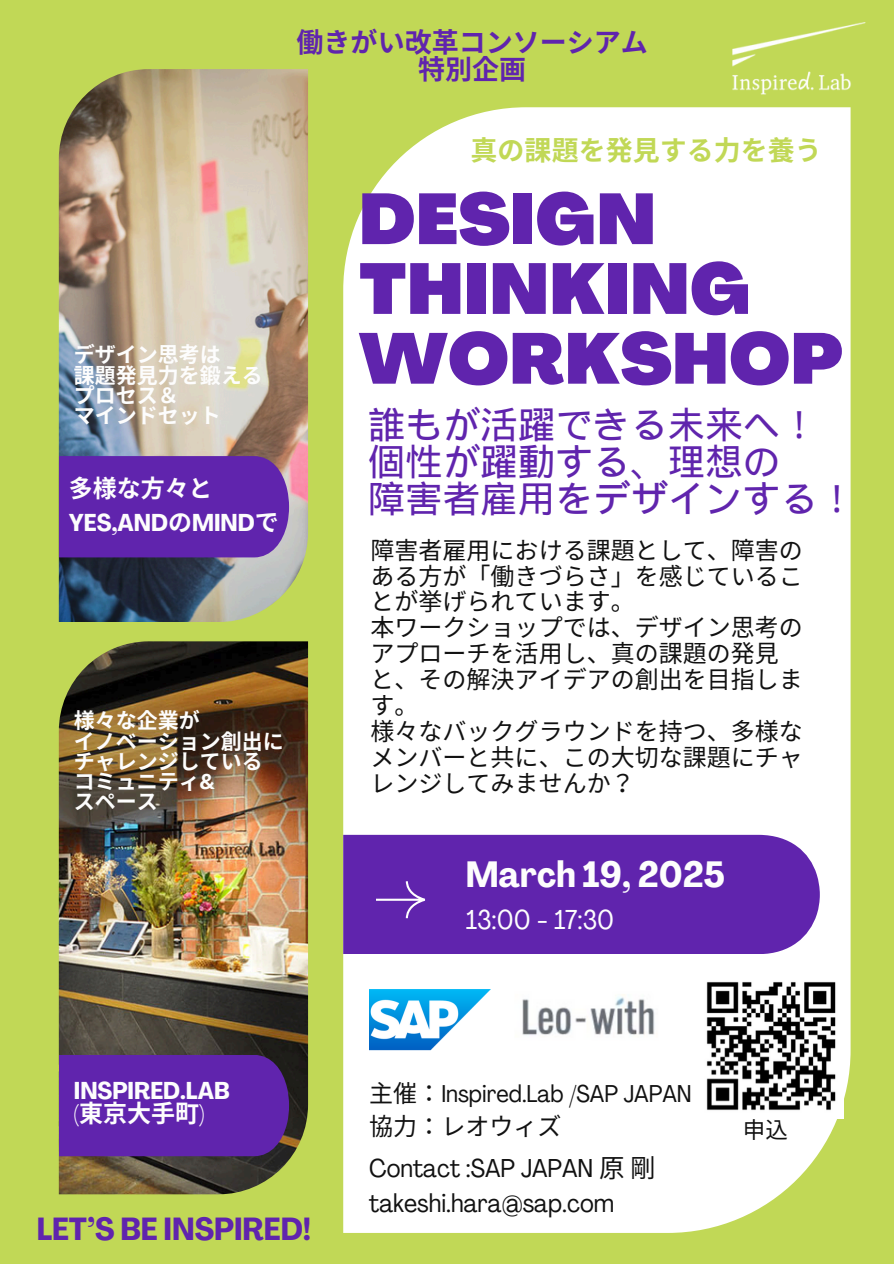
<style>
.page{position:relative;width:894px;height:1264px;background:#fff}
.page>*{position:absolute;margin:0;border:0;box-sizing:border-box;transform-origin:0 0}
.t1{font:900 70.5px/69.8px "Agrandir";color:#6024ad}
.t2{font:37.5px/37.2px "Wen Quan Yi Micro Hei";color:#6024ad}
.t3{font:700 condensed 36px "Agrandir";color:#fdfdfd}
.t4{font:700 condensed 31.5px "Agrandir";color:#6024ad}
.t5{font:700 27px/27px "Noto Sans CJ Ksc";color:#6024ad;text-align:center}
.t6{font:700 27px "Noto Sans CJ Ksc";color:#c1d856}
.t7{font:condensed 27px "Agrandir";color:#fdfdfd}
.t8{font:condensed 25.5px/34.8px "Agrandir";color:#111}
.t9{font:24px/25.8px "Noto Sans CJ Ksc";color:#111;text-align:justify}
.t10{font:700 condensed 24px "Agrandir";color:#fdfdfd}
.t11{font:condensed 24px "Agrandir";color:#111}
.t12{font:700 24px "Noto Sans CJ Ksc";color:#fdfdfd}
.t13{font:22.5px "Noto Sans CJ Ksc";color:#111}
.t14{font:700 21px "Noto Sans CJ Ksc";color:#fdfdfd}
.s1{font-family:"Noto Sans CJ Ksc";font-stretch:normal}
.s2{font-family:"Agrandir";font-stretch:condensed}
</style>
<div class="page">
<div style="left:0;top:0;width:893px;height:1263px;background:#c1d856"></div>
<img style="left:59px;top:69px;width:249px;height:553px">
<img style="left:59px;top:641px;width:249px;height:553px">
<div style="left:343px;top:107px;width:507px;height:1125px;background:#fff"></div>
<div style="left:343px;top:834px;width:476px;height:120px;background:#6024ad"></div>
<svg style="left:376px;top:881px;width:49px;height:37px;background:#723cb6"></svg>
<img style="left:369px;top:989px;width:121px;height:62px">
<img style="left:732px;top:23px;width:133px;height:72px">
<div style="left:59px;top:456px;width:230px;height:101px;background:#6024ad"></div>
<div style="left:59px;top:1054px;width:230px;height:102px;background:#6024ad"></div>
<img style="left:514px;top:991px;width:144px;height:51px">
<img style="left:700px;top:974px;width:143px;height:144px">
<p class="t5" style="left:296px;top:27px;width:352px">働きがい改革コンソーシアム特別企画</p>
<h6 class="t6" style="left:470px;top:129px;width:352px">真の課題を発見する力を養う</h6>
<p class="t1" style="left:358px;top:191px;width:486px">DESIGN<br>THINKING<br>WORKSHOP</p>
<h1 class="t14" style="left:74px;top:338px;width:148px">デザイン思考は</h1>
<h2 class="t14" style="left:74px;top:358px;width:190px">課題発見力を鍛える</h2>
<p class="t14" style="left:74px;top:378px;width:106px">プロセス＆</p>
<p class="t14" style="left:74px;top:399px;width:148px">マインドセット</p>
<p class="t2" style="left:367px;top:406px;width:489px">誰もが活躍できる未来へ！個性が躍動する、理想の<br>障害者雇用をデザインする！</p>
<p class="t12" style="left:69px;top:468px;width:145px">多様な方々と</p>
<p class="t10" style="left:69px;top:513px;width:211px">YES,AND<span class="s1">の</span>MIND<span class="s1">で</span></p>
<p class="t14" style="left:74px;top:704px;width:127px">様々な企業が</p>
<p class="t14" style="left:74px;top:724px;width:211px">イノベーション創出に</p>
<p class="t14" style="left:74px;top:744px;width:190px">チャレンジしている</p>
<p class="t14" style="left:74px;top:764px;width:142px">コミュニティ<span class="s2">&amp;</span></p>
<p class="t14" style="left:74px;top:785px;width:85px">スペース</p>
<p class="t9" style="left:370px;top:535px;width:433px">障害者雇用における課題として、障害のある方が「働きづらさ」を感じていることが挙げられています。</p>
<p class="t9" style="left:370px;top:613px;width:433px;text-align:left">本ワークショップでは、デザイン思考のアプローチを活用し、真の課題の発見と、その解決アイデアの創出を目指します。</p>
<p class="t9" style="left:370px;top:717px;width:433px">様々なバックグラウンドを持つ、多様なメンバーと共に、この大切な課題にチャレンジしてみませんか？</p>
<h5 class="t3" style="left:466px;top:859px;width:260px">March 19, 2025</h5>
<p class="t7" style="left:466px;top:908px;width:150px">13:00 - 17:30</p>
<p class="t10" style="left:74px;top:1080px;width:157px">INSPIRED.LAB</p>
<h3 class="t12" style="left:74px;top:1094px;width:132px"><span class="s2">(</span>東京大手町<span class="s2">)</span></h3>
<p class="t4" style="left:37px;top:1216px;width:276px">LET’S BE INSPIRED!</p>
<p class="t11" style="left:369px;top:1083px;width:324px"><span class="s1">主催：</span> Inspired.Lab /SAP JAPAN</p>
<h6 class="t9" style="left:369px;top:1111px;width:193px">協力： レオウィズ</h6>
<p class="t8" style="left:369px;top:1153px;width:283px">Contact :SAP JAPAN <span class="s1">原剛</span>takeshi.hara@sap.com</p>
<p class="t13" style="left:742px;top:1111px;width:45px">申込</p>
</div>
